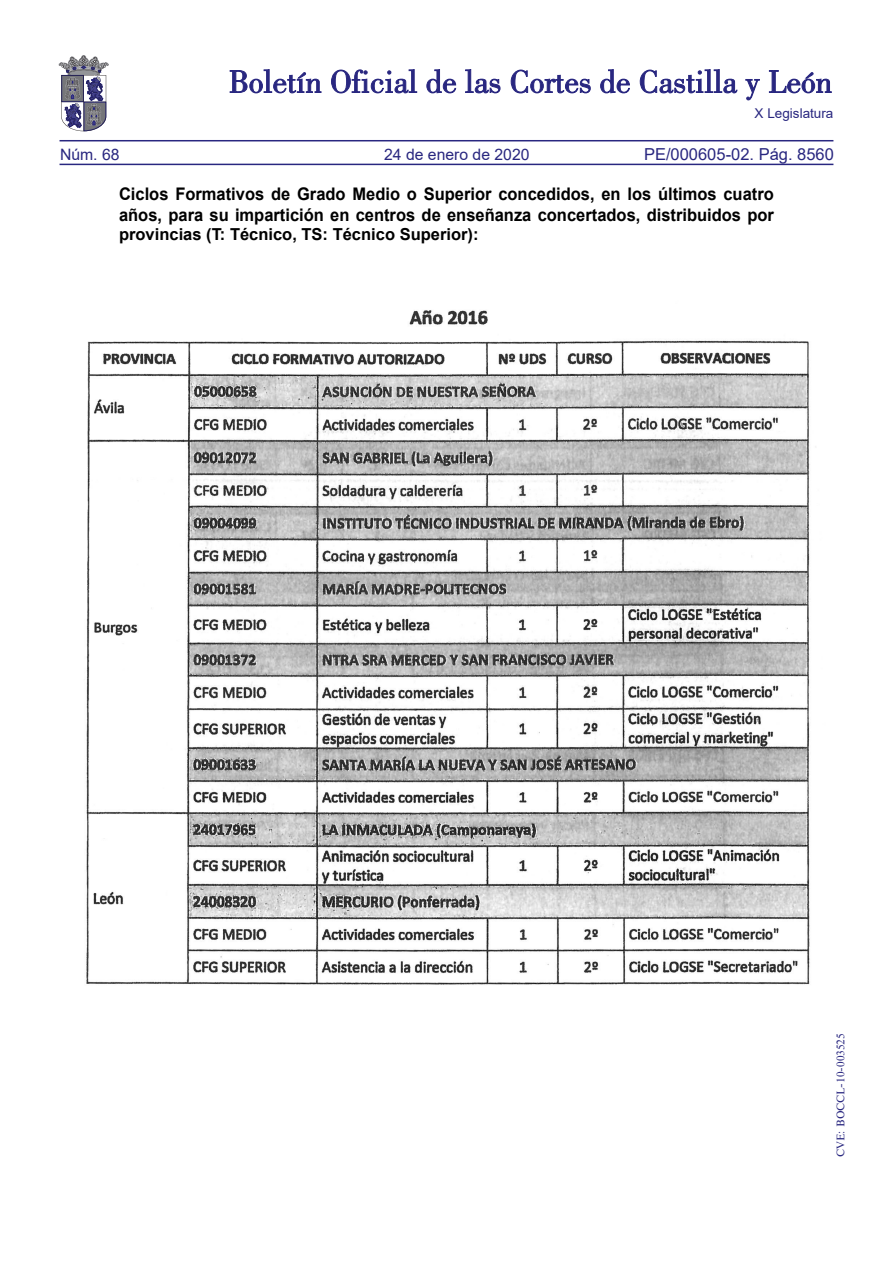
<style>
.page{position:relative;width:893px;height:1263px;background:#fff}
.page>*{position:absolute;margin:0;border:0;box-sizing:border-box;transform-origin:0 0}
.TEXTO_NORMAL{font:700 17.4px/20.9px "Arial";color:#000;scale:.95 1}
.TEXTO_NORMAL-2{font:700 16.5px "Arial";color:#000}
.t1{font:16.5px "Arial";color:#292780}
.t2{font:15.75px "Arial";color:#292780}
.t3{font:13.5px "Arial";color:#292780}
.t4{font:10.5px "Times";color:#292780}
</style>
<div class="page">
<hr style="left:60px;top:164px;width:773px;height:1px;background:#292780">
<hr style="left:60px;top:140px;width:773px;height:1px;background:#292780">
<svg style="left:230px;top:69px;width:91px;height:24px"></svg>
<svg style="left:331px;top:69px;width:86px;height:24px"></svg>
<svg style="left:426px;top:69px;width:30px;height:24px"></svg>
<svg style="left:465px;top:69px;width:35px;height:24px"></svg>
<svg style="left:511px;top:70px;width:80px;height:23px"></svg>
<svg style="left:600px;top:69px;width:30px;height:24px"></svg>
<svg style="left:640px;top:69px;width:97px;height:24px"></svg>
<svg style="left:745px;top:79px;width:15px;height:21px"></svg>
<svg style="left:769px;top:70px;width:62px;height:23px"></svg>
<svg style="left:59px;top:55px;width:49px;height:76px"></svg>
<img style="left:86px;top:310px;width:724px;height:675px">
<p class="t3" style="left:755px;top:104px;width:80px">X Legislatura</p>
<p class="t2" style="left:60px;top:143px;width:61px">Núm. 68</p>
<p class="t2" style="left:384px;top:143px;width:147px">24 de enero de 2020</p>
<p class="t1" style="left:644px;top:143px;width:191px">PE/000605-02. Pág. 8560</p>
<p class="TEXTO_NORMAL" style="left:119px;top:183px;width:691px">Ciclos Formativos de Grado Medio o Superior concedidos, en los últimos cuatro años, para su impartición en centros de enseñanza concertados, distribuidos por</p>
<p class="TEXTO_NORMAL-2" style="left:119px;top:223px;width:361px">provincias (T: Técnico, TS: Técnico Superior):</p>
<p class="t4" style="left:835px;top:1157px;width:125px;rotate:-90deg">CVE: BOCCL-10-003525</p>
</div>
